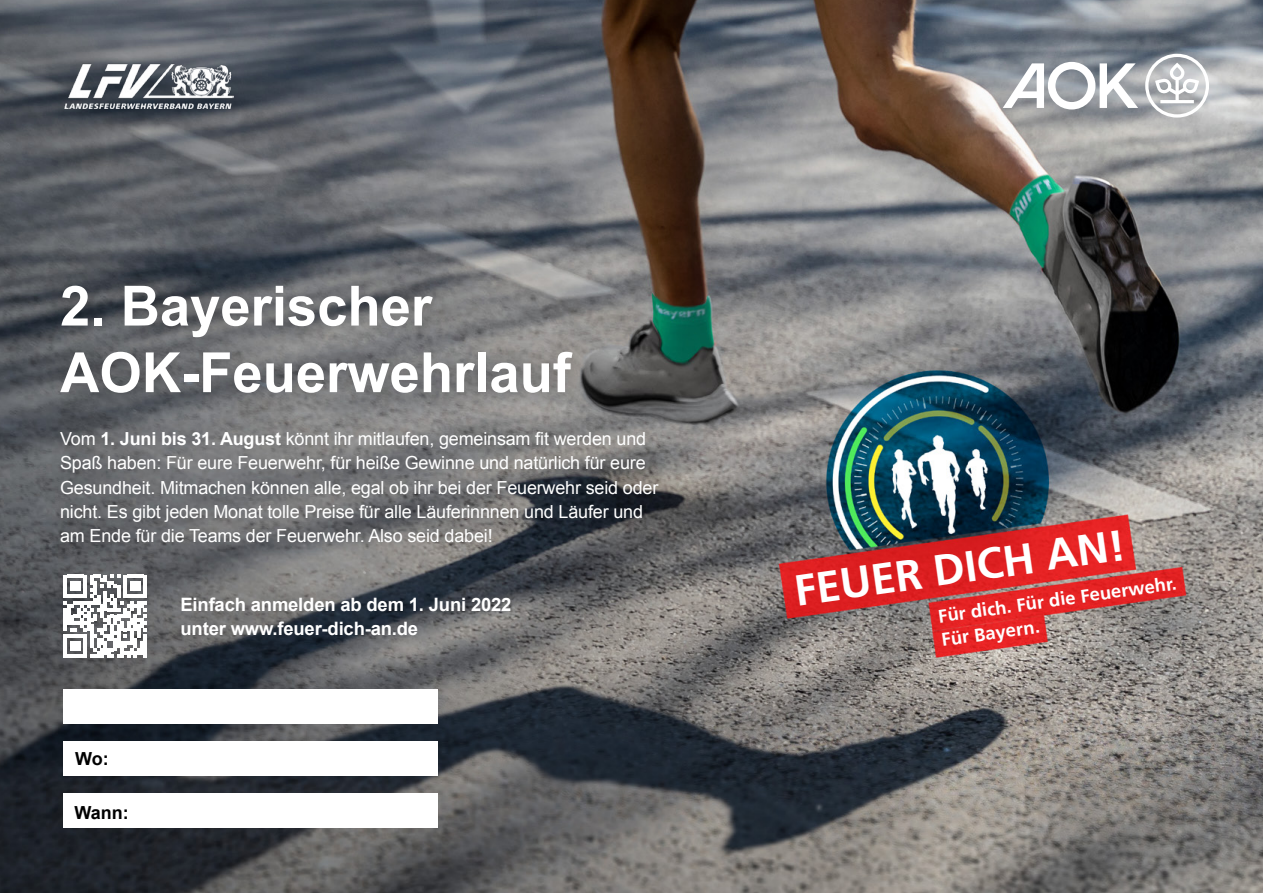
<style>
.page{position:relative;width:1263px;height:893px;background:#fff}
.page>*{position:absolute;margin:0;border:0;box-sizing:border-box;transform-origin:0 0}
.t1{font:700 55.5px/66.6px "Arial";color:#fff}
.t2{font:700 43.5px "Frutiger LT Pro";color:#fff}
.t3{font:700 18.45px/24.9px "Arial";letter-spacing:-.01em;color:#fff}
.t4{font:700 18.45px/24px "Frutiger LT Pro";color:#fff}
.t5{font:18px/24.3px "Arial";letter-spacing:-.01em;color:#fff}
.t6{font:700 18px "Arial";letter-spacing:-.01em;color:#000}
.s1{font-weight:700}
</style>
<div class="page">
<img style="left:0;top:0;width:1263px;height:893px">
<div style="left:38px;top:262px;width:641px;height:303px;background:#000;opacity:.33"></div>
<svg style="left:64px;top:575px;width:83px;height:83px"></svg>
<div style="left:64px;top:794px;width:374px;height:34px;background:#fff"></div>
<div style="left:64px;top:741px;width:374px;height:35px;background:#fff"></div>
<div style="left:64px;top:689px;width:374px;height:35px;background:#fff"></div>
<img style="left:65px;top:63px;width:168px;height:45px">
<svg style="left:1003px;top:54px;width:206px;height:64px"></svg>
<h1 class="t1" style="left:60px;top:275px;width:512px">2. Bayerischer<br>AOK-Feuerwehrlauf</h1>
<p class="t5" style="left:60px;top:427px;width:600px">Vom <span class="s1">1. Juni bis 31. August</span> könnt ihr mitlaufen, gemeinsam fit werden und Spaß haben: Für eure Feuerwehr, für heiße Gewinne und natürlich für eure Gesundheit. Mitmachen können alle, egal ob ihr bei der Feuerwehr seid oder nicht. Es gibt jeden Monat tolle Preise für alle Läuferinnnen und Läufer und am Ende für die Teams der Feuerwehr. Also seid dabei!</p>
<p class="t6" style="left:75px;top:747px;width:35px">Wo:</p>
<p class="t6" style="left:75px;top:801px;width:56px">Wann:</p>
<p class="t3" style="left:181px;top:592px;width:332px">Einfach anmelden ab dem 1. Juni 2022 unter www.feuer-dich-an.de</p>
<h2 class="t2" style="left:791px;top:565px;width:335px;rotate:-8deg">FEUER DICH AN!</h2>
<p class="t4" style="left:937px;top:604px;width:242px;rotate:-8deg">Für dich. Für die Feuerwehr.<br>Für Bayern.</p>
</div>
